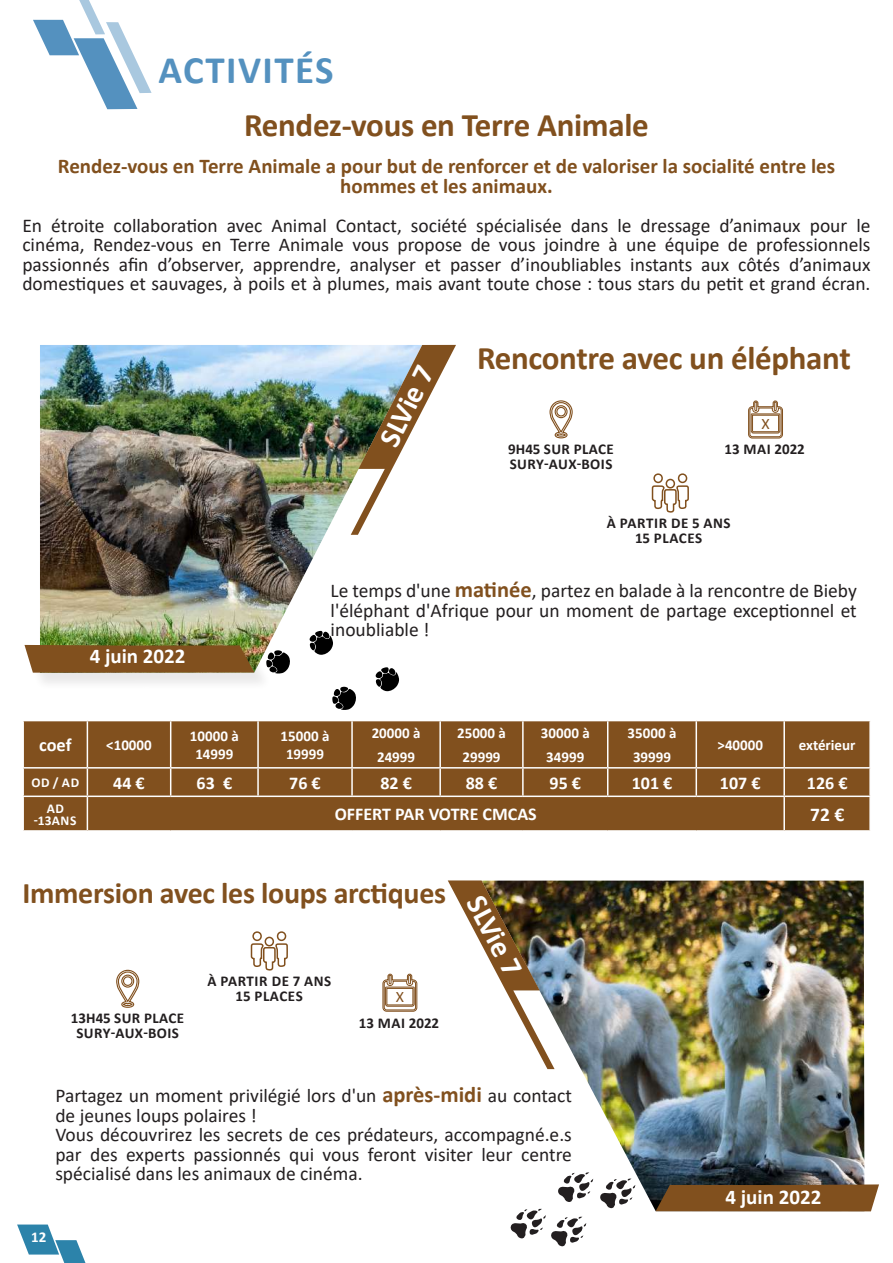
<style>
.page{position:relative;width:893px;height:1263px;background:#fff}
.page>*{position:absolute;margin:0;border:0;box-sizing:border-box;transform-origin:0 0}
.t1{font:700 39px "Calibri";letter-spacing:.035em;color:#5491bf}
.t2{font:700 33px "Calibri";letter-spacing:-.01em;color:#81501e}
.t3{font:700 30px "Calibri";letter-spacing:-.01em;color:#81501e}
.t4{font:700 30px "Calibri";color:#fff}
.t5{font:700 21px/19.5px "Calibri";color:#81501e;text-align:center}
.t6{font:700 21px "Calibri";color:#fff}
.t7{font:19.5px/19.5px "Calibri";color:#231f20;text-align:justify}
.t8{font:700 19.5px "Calibri";color:#fff}
.t9{font:700 18.45px "Calibri";color:#fff}
.t10{font:700 18px "Calibri";color:#fff}
.t11{font:16.05px "Calibri";color:#81501e}
.t12{font:700 15px/15px "Calibri";letter-spacing:.03em;color:#231f20;text-align:center}
.t13{font:700 15px/23.7px "Calibri";color:#fff;text-align:center}
.t14{font:700 15px "Calibri";color:#231f20}
.t15{font:700 13.5px/12.3px "Calibri";letter-spacing:.04em;color:#fff;text-align:center}
.s1{font-weight:700;font-size:22.5px;color:#81501e}
</style>
<div class="page">
<svg style="left:33px;top:0;width:119px;height:109px"></svg>
<svg style="left:116px;top:969px;width:24px;height:39px"></svg>
<svg style="left:250px;top:931px;width:38px;height:40px"></svg>
<div style="left:264px;top:937px;width:10px;height:9px;border:2px solid #81501e;border-radius:50%"></div>
<div style="left:252px;top:931px;width:10px;height:10px;border:2px solid #81501e;border-radius:50%"></div>
<div style="left:277px;top:931px;width:9px;height:10px;border:2px solid #81501e;border-radius:50%"></div>
<svg style="left:382px;top:973px;width:36px;height:39px"></svg>
<svg style="left:549px;top:400px;width:24px;height:39px"></svg>
<svg style="left:651px;top:473px;width:38px;height:40px"></svg>
<div style="left:665px;top:479px;width:10px;height:10px;border:2px solid #81501e;border-radius:50%"></div>
<div style="left:653px;top:473px;width:10px;height:10px;border:2px solid #81501e;border-radius:50%"></div>
<div style="left:678px;top:473px;width:9px;height:10px;border:2px solid #81501e;border-radius:50%"></div>
<svg style="left:748px;top:400px;width:35px;height:39px"></svg>
<div style="left:24px;top:721px;width:845px;height:109px;background:#81501e"></div>
<hr style="left:87px;top:721px;width:1px;height:46px;background:#fff">
<hr style="left:170px;top:721px;width:1px;height:46px;background:#fff">
<hr style="left:257px;top:721px;width:2px;height:46px;background:#fff">
<hr style="left:351px;top:721px;width:2px;height:46px;background:#fff">
<hr style="left:439px;top:721px;width:2px;height:46px;background:#fff">
<hr style="left:522px;top:721px;width:2px;height:46px;background:#fff">
<hr style="left:607px;top:721px;width:1px;height:46px;background:#fff">
<hr style="left:695px;top:721px;width:2px;height:46px;background:#fff">
<hr style="left:783px;top:721px;width:2px;height:46px;background:#fff">
<svg style="left:87px;top:768px;width:1px;height:27px"></svg>
<hr style="left:87px;top:797px;width:1px;height:33px;background:#fff">
<svg style="left:170px;top:768px;width:1px;height:27px"></svg>
<hr style="left:257px;top:768px;width:2px;height:27px;background:#fff">
<hr style="left:351px;top:768px;width:2px;height:27px;background:#fff">
<hr style="left:439px;top:768px;width:2px;height:27px;background:#fff">
<hr style="left:522px;top:768px;width:2px;height:27px;background:#fff">
<svg style="left:607px;top:768px;width:1px;height:27px"></svg>
<hr style="left:695px;top:768px;width:2px;height:27px;background:#fff">
<hr style="left:783px;top:768px;width:2px;height:27px;background:#fff">
<hr style="left:783px;top:797px;width:2px;height:33px;background:#fff">
<hr style="left:22px;top:767px;width:65px;height:1px;background:#fff">
<hr style="left:87px;top:767px;width:84px;height:1px;background:#fff">
<hr style="left:171px;top:767px;width:87px;height:1px;background:#fff">
<hr style="left:258px;top:767px;width:94px;height:1px;background:#fff">
<hr style="left:352px;top:767px;width:88px;height:1px;background:#fff">
<hr style="left:440px;top:767px;width:83px;height:1px;background:#fff">
<hr style="left:523px;top:767px;width:85px;height:1px;background:#fff">
<hr style="left:608px;top:767px;width:88px;height:1px;background:#fff">
<hr style="left:696px;top:767px;width:88px;height:1px;background:#fff">
<hr style="left:784px;top:767px;width:87px;height:1px;background:#fff">
<hr style="left:22px;top:795px;width:65px;height:2px;background:#fff">
<hr style="left:87px;top:795px;width:84px;height:2px;background:#fff">
<hr style="left:171px;top:795px;width:87px;height:2px;background:#fff">
<hr style="left:258px;top:795px;width:94px;height:2px;background:#fff">
<hr style="left:352px;top:795px;width:88px;height:2px;background:#fff">
<hr style="left:440px;top:795px;width:83px;height:2px;background:#fff">
<hr style="left:523px;top:795px;width:85px;height:2px;background:#fff">
<hr style="left:608px;top:795px;width:88px;height:2px;background:#fff">
<hr style="left:696px;top:795px;width:88px;height:2px;background:#fff">
<hr style="left:784px;top:795px;width:87px;height:2px;background:#fff">
<img style="left:547px;top:880px;width:317px;height:331px">
<svg style="left:656px;top:1184px;width:223px;height:27px"></svg>
<img style="left:448px;top:880px;width:107px;height:189px">
<img style="left:40px;top:345px;width:311px;height:302px">
<div style="left:28px;top:647px;width:244px;height:44px;background:#231f20;opacity:.1"></div>
<svg style="left:25px;top:645px;width:229px;height:28px"></svg>
<svg style="left:351px;top:345px;width:105px;height:190px"></svg>
<svg style="left:599px;top:1178px;width:36px;height:31px"></svg>
<svg style="left:510px;top:1172px;width:83px;height:75px"></svg>
<svg style="left:332px;top:687px;width:24px;height:23px"></svg>
<svg style="left:375px;top:667px;width:24px;height:24px"></svg>
<svg style="left:266px;top:650px;width:24px;height:24px"></svg>
<svg style="left:309px;top:630px;width:24px;height:25px"></svg>
<svg style="left:17px;top:1224px;width:68px;height:39px"></svg>
<h1 class="t1" style="left:159px;top:43px;width:177px">ACTIVITÉS</h1>
<h2 class="t2" style="left:244px;top:102px;width:406px">Rendez-vous en Terre Animale</h2>
<p class="t5" style="left:58px;top:156px;width:779px">Rendez-vous en Terre Animale a pour but de renforcer et de valoriser la socialité entre les hommes et les animaux.</p>
<p class="t7" style="left:22px;top:215px;width:850px">En étroite collaboration avec Animal Contact, société spécialisée dans le dressage d’animaux pour le cinéma, Rendez-vous en Terre Animale vous propose de vous joindre à une équipe de professionnels passionnés afin d’observer, apprendre, analyser et passer d’inoubliables instants aux côtés d’animaux domestiques et sauvages, à poils et à plumes, mais avant toute chose : tous stars du petit et grand écran.</p>
<h3 class="t4" style="left:368px;top:435px;width:88px;rotate:-63deg">SLVie 7</h3>
<h2 class="t2" style="left:477px;top:335px;width:375px">Rencontre avec un éléphant</h2>
<p class="t12" style="left:508px;top:441px;width:107px;text-align:left">9H45 SUR PLACE<br>SURY-AUX-BOIS</p>
<p class="t11" style="left:761px;top:412px;width:10px">X</p>
<p class="t14" style="left:724px;top:439px;width:82px">13 MAI 2022</p>
<p class="t12" style="left:607px;top:516px;width:125px">À PARTIR DE 5 ANS<br>15 PLACES</p>
<p class="t6" style="left:90px;top:641px;width:97px">4 juin 2022</p>
<p class="t7" style="left:331px;top:580px;width:528px">Le temps d'une <span class="s1">matinée</span>, partez en balade à la rencontre de Bieby l'éléphant d'Afrique pour un moment de partage exceptionnel et inoubliable !</p>
<p class="t9" style="left:39px;top:732px;width:34px">coef</p>
<p class="t13" style="left:106px;top:733px;width:47px">&lt;10000</p>
<p class="t13" style="left:190px;top:727px;width:50px;line-height:18px">10000 à<br>14999</p>
<p class="t13" style="left:281px;top:727px;width:50px;line-height:18px">15000 à<br>19999</p>
<p class="t13" style="left:372px;top:721px;width:50px">20000 à<br>24999</p>
<p class="t13" style="left:457px;top:721px;width:50px">25000 à<br>29999</p>
<p class="t13" style="left:541px;top:721px;width:50px">30000 à<br>34999</p>
<p class="t13" style="left:628px;top:721px;width:50px">35000 à<br>39999</p>
<p class="t13" style="left:717px;top:733px;width:47px">&gt;40000</p>
<p class="t13" style="left:799px;top:733px;width:58px">extérieur</p>
<p class="t15" style="left:31px;top:776px;width:49px">OD / AD</p>
<p class="t10" style="left:113px;top:770px;width:33px">44 €</p>
<p class="t10" style="left:197px;top:770px;width:37px">63 €</p>
<p class="t10" style="left:289px;top:770px;width:33px">76 €</p>
<p class="t10" style="left:380px;top:770px;width:33px">82 €</p>
<p class="t10" style="left:466px;top:770px;width:33px">88 €</p>
<p class="t10" style="left:550px;top:770px;width:33px">95 €</p>
<p class="t10" style="left:632px;top:770px;width:42px">101 €</p>
<p class="t10" style="left:720px;top:770px;width:42px">107 €</p>
<p class="t10" style="left:807px;top:770px;width:42px">126 €</p>
<p class="t15" style="left:34px;top:802px;width:44px">AD -13ANS</p>
<p class="t10" style="left:335px;top:802px;width:204px">OFFERT PAR VOTRE CMCAS</p>
<p class="t8" style="left:810px;top:801px;width:36px">72 €</p>
<h3 class="t3" style="left:22px;top:872px;width:425px">Immersion avec les loups arctiques</h3>
<p class="t12" style="left:71px;top:1011px;width:115px">13H45 SUR PLACE<br>SURY-AUX-BOIS</p>
<p class="t12" style="left:207px;top:973px;width:125px">À PARTIR DE 7 ANS<br>15 PLACES</p>
<p class="t11" style="left:396px;top:986px;width:10px">X</p>
<p class="t14" style="left:359px;top:1012px;width:82px">13 MAI 2022</p>
<h3 class="t4" style="left:493px;top:887px;width:88px;rotate:62deg">SLVie 7</h3>
<p class="t7" style="left:55px;top:1086px;width:518px;text-align:left">Partagez un moment privilégié lors d'un <span class="s1">après-midi</span> au contact de jeunes loups polaires !<br>Vous découvrirez les secrets de ces prédateurs, accompagné.e.s par des experts passionnés qui vous feront visiter leur centre spécialisé dans les animaux de cinéma.</p>
<p class="t13" style="left:31px;top:1225px;width:17px">12</p>
<p class="t6" style="left:725px;top:1182px;width:97px">4 juin 2022</p>
</div>
